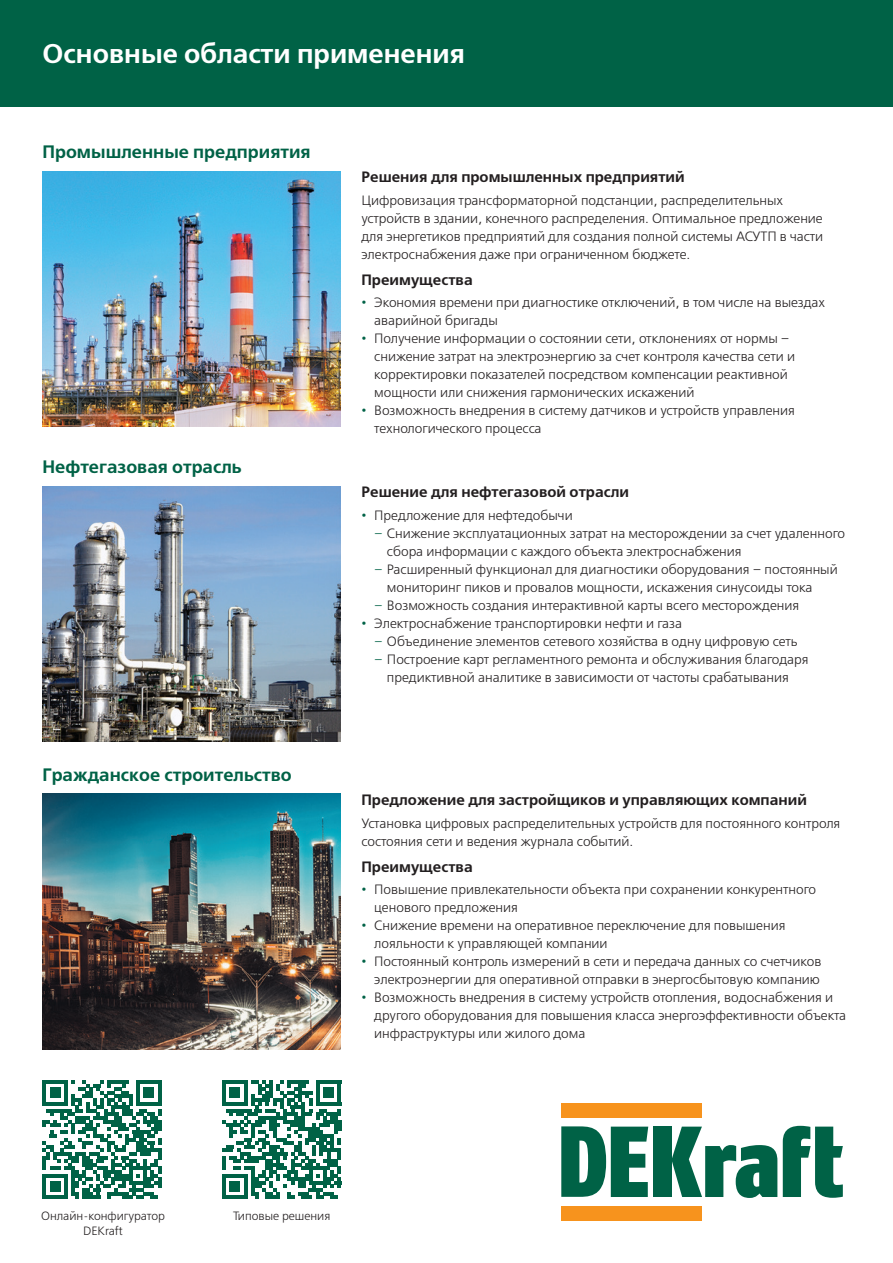
<style>
.page{position:relative;width:893px;height:1263px;background:#fff}
.page>*{position:absolute;margin:0;border:0;box-sizing:border-box;transform-origin:0 0}
.t1{font:700 27px "Free Set C";color:#fff}
.t2{font:700 18px "Free Set C";color:#006246}
.t3{font:700 15px "Free Set C";color:#231f20}
.t4{font:13.5px/18px "Free Set C";color:#231f20}
.t5{font:12px/14.4px "Free Set C";color:#231f20;text-align:center}
.s1{color:#006246}
</style>
<div class="page">
<img style="left:43px;top:171px;width:297px;height:255px">
<img style="left:43px;top:486px;width:297px;height:255px">
<img style="left:43px;top:794px;width:297px;height:255px">
<div style="left:0;top:0;width:893px;height:106px;background:#006246"></div>
<svg style="left:43px;top:1080px;width:118px;height:119px"></svg>
<div style="left:561px;top:1206px;width:141px;height:14px;background:#f7931d"></div>
<div style="left:561px;top:1103px;width:141px;height:14px;background:#f7931d"></div>
<div style="left:653px;top:1126px;width:18px;height:71px;background:#006246"></div>
<svg style="left:671px;top:1126px;width:106px;height:72px"></svg>
<svg style="left:783px;top:1126px;width:60px;height:72px"></svg>
<svg style="left:561px;top:1126px;width:87px;height:71px"></svg>
<svg style="left:222px;top:1080px;width:119px;height:119px"></svg>
<h1 class="t1" style="left:43px;top:37px;width:424px">Основные области применения</h1>
<h2 class="t2" style="left:43px;top:141px;width:270px">Промышленные предприятия</h2>
<h2 class="t2" style="left:43px;top:456px;width:201px">Нефтегазовая отрасль</h2>
<h2 class="t2" style="left:43px;top:764px;width:251px">Гражданское строительство</h2>
<p class="t3" style="left:361px;top:168px;width:325px">Решения для промышленных предприятий</p>
<p class="t4" style="left:361px;top:191px;width:463px">Цифровизация трансформаторной подстанции, распределительных устройств в здании, конечного распределения. Оптимальное предложение для энергетиков предприятий для создания полной системы АСУТП в части электроснабжения даже при ограниченном бюджете.</p>
<p class="t3" style="left:361px;top:271px;width:113px">Преимущества</p>
<p class="t4" style="left:374px;top:294px;width:452px;text-indent:-13px"><span class="s1">•</span> Экономия времени при диагностике отключений, в том числе на выездах аварийной бригады</p>
<p class="t4" style="left:374px;top:330px;width:422px;text-indent:-13px"><span class="s1">•</span> Получение информации о состоянии сети, отклонениях от нормы – снижение затрат на электроэнергию за счет контроля качества сети и корректировки показателей посредством компенсации реактивной мощности или снижения гармонических искажений</p>
<p class="t4" style="left:374px;top:402px;width:422px;text-indent:-13px"><span class="s1">•</span> Возможность внедрения в систему датчиков и устройств управления технологического процесса</p>
<p class="t3" style="left:361px;top:483px;width:269px">Решение для нефтегазовой отрасли</p>
<p class="t4" style="left:361px;top:506px;width:213px"><span class="s1">•</span> Предложение для нефтедобычи</p>
<p class="t4" style="left:387px;top:524px;width:460px;text-indent:-13px"><span class="s1">–</span> Снижение эксплуатационных затрат на месторождении за счет удаленного сбора информации с каждого объекта электроснабжения</p>
<p class="t4" style="left:387px;top:560px;width:452px;text-indent:-13px"><span class="s1">–</span> Расширенный функционал для диагностики оборудования – постоянный мониторинг пиков и провалов мощности, искажения синусоиды тока</p>
<p class="t4" style="left:374px;top:596px;width:427px"><span class="s1">–</span> Возможность создания интерактивной карты всего месторождения</p>
<p class="t4" style="left:361px;top:614px;width:322px"><span class="s1">•</span> Электроснабжение транспортировки нефти и газа</p>
<p class="t4" style="left:374px;top:632px;width:425px"><span class="s1">–</span> Объединение элементов сетевого хозяйства в одну цифровую сеть</p>
<p class="t4" style="left:374px;top:650px;width:436px;text-align:center"><span class="s1">–</span> Построение карт регламентного ремонта и обслуживания благодаря предиктивной аналитике в зависимости от частоты срабатывания</p>
<p class="t3" style="left:361px;top:791px;width:447px">Предложение для застройщиков и управляющих компаний</p>
<p class="t4" style="left:361px;top:814px;width:480px">Установка цифровых распределительных устройств для постоянного контроля состояния сети и ведения журнала событий.</p>
<p class="t3" style="left:361px;top:858px;width:113px">Преимущества</p>
<p class="t4" style="left:374px;top:881px;width:444px;text-indent:-13px"><span class="s1">•</span> Повышение привлекательности объекта при сохранении конкурентного ценового предложения</p>
<p class="t4" style="left:374px;top:917px;width:413px;text-indent:-13px"><span class="s1">•</span> Снижение времени на оперативное переключение для повышения лояльности к управляющей компании</p>
<p class="t4" style="left:361px;top:953px;width:461px;text-align:right"><span class="s1">•</span> Постоянный контроль измерений в сети и передача данных со счетчиков электроэнергии для оперативной отправки в энергосбытовую компанию</p>
<p class="t4" style="left:374px;top:989px;width:474px;text-indent:-13px"><span class="s1">•</span> Возможность внедрения в систему устройств отопления, водоснабжения и другого оборудования для повышения класса энергоэффективности объекта инфраструктуры или жилого дома</p>
<p class="t5" style="left:41px;top:1209px;width:126px">Онлайн-конфигуратор<br>DEKraft</p>
<p class="t5" style="left:233px;top:1209px;width:99px">Типовые решения</p>
</div>
